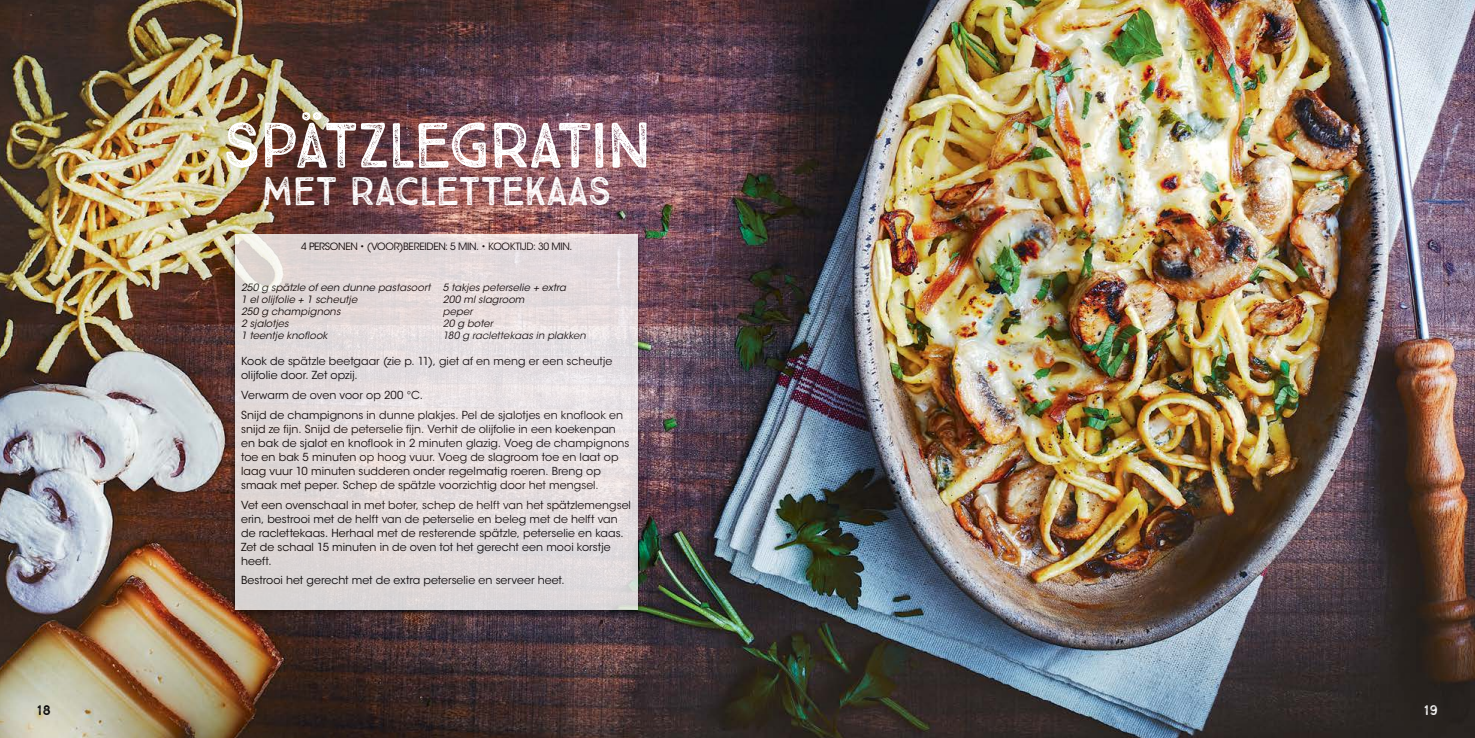
<style>
.page{position:relative;width:1475px;height:738px;background:#fff}
.page>*{position:absolute;margin:0;border:0;box-sizing:border-box;transform-origin:0 0}
.t1{font:64px "True North Textures";letter-spacing:-.06em;color:#fff}
.t2{font:40px "True North Textures";letter-spacing:-.04em;color:#fff}
.t3{font:14px "True North Textures";color:#000}
.t4{font:14px "True North Textures";color:#fff}
.t5{font:11px/14px "ITC Avant Garde Std";letter-spacing:.005em;color:#000}
.t6{font:italic 10px/12px "ITC Avant Garde Std";letter-spacing:.01em;color:#000}
.t7{font:10px "ITC Avant Garde Std";letter-spacing:-.025em;color:#000}
</style>
<div class="page">
<img style="left:0;top:0;width:1474px;height:737px">
<div style="left:229px;top:231px;width:414px;height:387px;background:#000;opacity:.6"></div>
<svg style="left:235px;top:234px;width:403px;height:375px;background:#e3dbdc"></svg>
<h1 class="t1" style="left:222px;top:107px;width:431px">SPÄTZLEGRATIN</h1>
<h2 class="t2" style="left:261px;top:167px;width:352px">MET RACLETTEKAAS</h2>
<p class="t7" style="left:301px;top:240px;width:273px">4 personen • (voor)bereiden: 5 min. • kooktijd: 30 min.</p>
<p class="t6" style="left:241px;top:281px;width:191px">250 g spätzle of een dunne pastasoort<br>1 el olijfolie + 1 scheutje<br>250 g champignons<br>2 sjalotjes<br>1 teentje knoflook</p>
<p class="t6" style="left:443px;top:281px;width:145px">5 takjes peterselie + extra<br>200 ml slagroom<br>peper<br>20 g boter<br>180 g raclettekaas in plakken</p>
<p class="t5" style="left:241px;top:354px;width:373px">Kook de spätzle beetgaar (zie p. 11), giet af en meng er een scheutje olijfolie door. Zet opzij.</p>
<p class="t5" style="left:241px;top:385px;width:383px;line-height:19.7px">Verwarm de oven voor op 200 °C.<br>Snijd de champignons in dunne plakjes. Pel de sjalotjes en knoflook en</p>
<p class="t5" style="left:241px;top:421px;width:390px">snijd ze fijn. Snijd de peterselie fijn. Verhit de olijfolie in een koekenpan en bak de sjalot en knoflook in 2 minuten glazig. Voeg de champignons toe en bak 5 minuten op hoog vuur. Voeg de slagroom toe en laat op laag vuur 10 minuten sudderen onder regelmatig roeren. Breng op smaak met peper. Schep de spätzle voorzichtig door het mengsel.</p>
<p class="t5" style="left:241px;top:497px;width:391px">Vet een ovenschaal in met boter, schep de helft van het spätzlemengsel erin, bestrooi met de helft van de peterselie en beleg met de helft van de raclettekaas. Herhaal met de resterende spätzle, peterselie en kaas.<br>Zet de schaal 15 minuten in de oven tot het gerecht een mooi korstje heeft.</p>
<p class="t5" style="left:241px;top:573px;width:325px">Bestrooi het gerecht met de extra peterselie en serveer heet.</p>
<p class="t3" style="left:37px;top:701px;width:16px">18</p>
<p class="t4" style="left:1423px;top:701px;width:16px">19</p>
</div>
